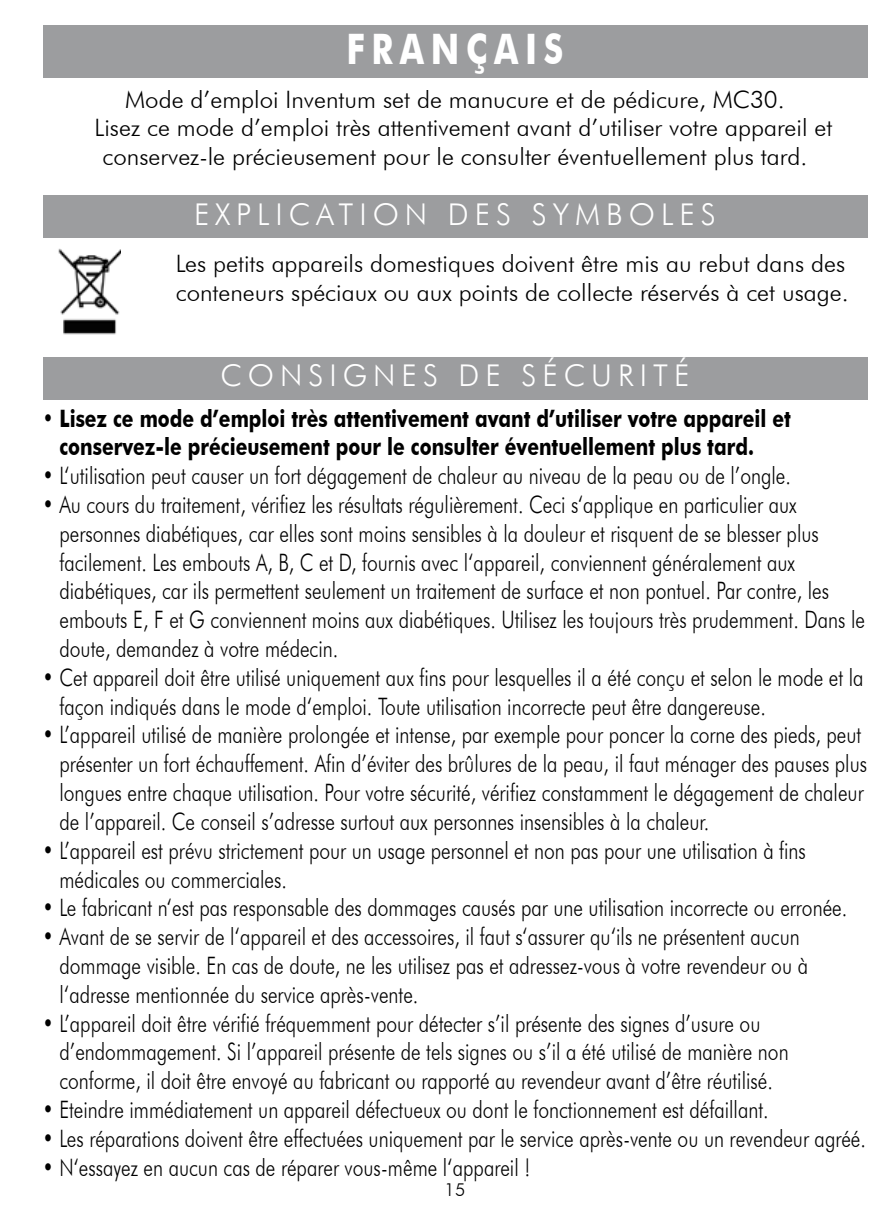
<style>
.page{position:relative;width:893px;height:1208px;background:#fff}
.page>*{position:absolute;margin:0;border:0;box-sizing:border-box;transform-origin:0 0}
.t1{font:700 42px "Futura BT";letter-spacing:.2em;color:#fff;scale:.8 1}
.t2{font:300 30px "Futura BT";letter-spacing:.2em;color:#fff}
.t3{font:300 24px/28.8px "Futura BT";color:#000;scale:.8 1}
.t4{font:300 24px/28.8px "Futura BT";color:#000}
.t5{font:700 24px/28.8px "Futura BT";color:#000;scale:.8 1}
.t6{font:300 18px "Futura BT";color:#000}
</style>
<div class="page">
<div style="left:43px;top:357px;width:824px;height:43px;background:#9c9d9f"></div>
<img style="left:58px;top:248px;width:63px;height:87px">
<div style="left:43px;top:196px;width:824px;height:42px;background:#9c9d9f"></div>
<div style="left:43px;top:26px;width:824px;height:52px;background:#9c9d9f"></div>
<h1 class="t1" style="left:347px;top:23px;width:272px">FRANÇAIS</h1>
<p class="t4" style="left:125px;top:84px;width:661px">Mode d’emploi Inventum set de manucure et de pédicure, MC30.</p>
<p class="t4" style="left:95px;top:113px;width:739px">Lisez ce mode d’emploi très attentivement avant d’utiliser votre appareil et</p>
<p class="t4" style="left:103px;top:142px;width:706px">conservez-le précieusement pour le consulter éventuellement plus tard.</p>
<p class="t2" style="left:194px;top:196px;width:523px">EXPLICATION DES SYMBOLES</p>
<p class="t4" style="left:176px;top:249px;width:674px">Les petits appareils domestiques doivent être mis au rebut dans des conteneurs spéciaux ou aux points de collecte réservés à cet usage.</p>
<p class="t2" style="left:220px;top:357px;width:471px">CONSIGNES DE SÉCURITÉ</p>
<p class="t5" style="left:59px;top:403px;width:916px;text-indent:-17px">• Lisez ce mode d’emploi très attentivement avant d’utiliser votre appareil et conservez-le précieusement pour le consulter éventuellement plus tard.</p>
<p class="t3" style="left:43px;top:461px;width:937px">• L‘utilisation peut causer un fort dégagement de chaleur au niveau de la peau ou de l’ongle.</p>
<p class="t3" style="left:59px;top:490px;width:1008px;text-indent:-17px">• Au cours du traitement, vérifiez les résultats régulièrement. Ceci s‘applique en particulier aux personnes diabétiques, car elles sont moins sensibles à la douleur et risquent de se blesser plus facilement. Les embouts A, B, C et D, fournis avec l‘appareil, conviennent généralement aux diabétiques, car ils permettent seulement un traitement de surface et non pontuel. Par contre, les embouts E, F et G conviennent moins aux diabétiques. Utilisez les toujours très prudemment. Dans le doute, demandez à votre médecin.</p>
<p class="t3" style="left:59px;top:663px;width:1006px;text-indent:-17px">• Cet appareil doit être utilisé uniquement aux fins pour lesquelles il a été conçu et selon le mode et la façon indiqués dans le mode d‘emploi. Toute utilisation incorrecte peut être dangereuse.</p>
<p class="t3" style="left:59px;top:720px;width:1011px;text-indent:-17px">• L’appareil utilisé de manière prolongée et intense, par exemple pour poncer la corne des pieds, peut présenter un fort échauffement. Afin d’éviter des brûlures de la peau, il faut ménager des pauses plus longues entre chaque utilisation. Pour votre sécurité, vérifiez constamment le dégagement de chaleur de l’appareil. Ce conseil s’adresse surtout aux personnes insensibles à la chaleur.</p>
<p class="t3" style="left:59px;top:835px;width:935px;text-indent:-17px">• L’appareil est prévu strictement pour un usage personnel et non pas pour une utilisation à fins médicales ou commerciales.</p>
<p class="t3" style="left:43px;top:893px;width:1007px">• Le fabricant n‘est pas responsable des dommages causés par une utilisation incorrecte ou erronée.</p>
<p class="t3" style="left:59px;top:922px;width:937px;text-indent:-17px">• Avant de se servir de l‘appareil et des accessoires, il faut s‘assurer qu‘ils ne présentent aucun dommage visible. En cas de doute, ne les utilisez pas et adressez-vous à votre revendeur ou à l‘adresse mentionnée du service après-vente.</p>
<p class="t3" style="left:59px;top:1008px;width:913px;text-indent:-17px">• L’appareil doit être vérifié fréquemment pour détecter s’il présente des signes d’usure ou d’endommagement. Si l’appareil présente de tels signes ou s’il a été utilisé de manière non conforme, il doit être envoyé au fabricant ou rapporté au revendeur avant d’être réutilisé.</p>
<p class="t3" style="left:43px;top:1095px;width:909px">• Eteindre immédiatement un appareil défectueux ou dont le fonctionnement est défaillant.</p>
<p class="t3" style="left:43px;top:1123px;width:1031px">• Les réparations doivent être effectuées uniquement par le service après-vente ou un revendeur agréé.</p>
<p class="t3" style="left:43px;top:1152px;width:611px">• N‘essayez en aucun cas de réparer vous-même l‘appareil !</p>
<p class="t6" style="left:445px;top:1178px;width:22px">15</p>
</div>
